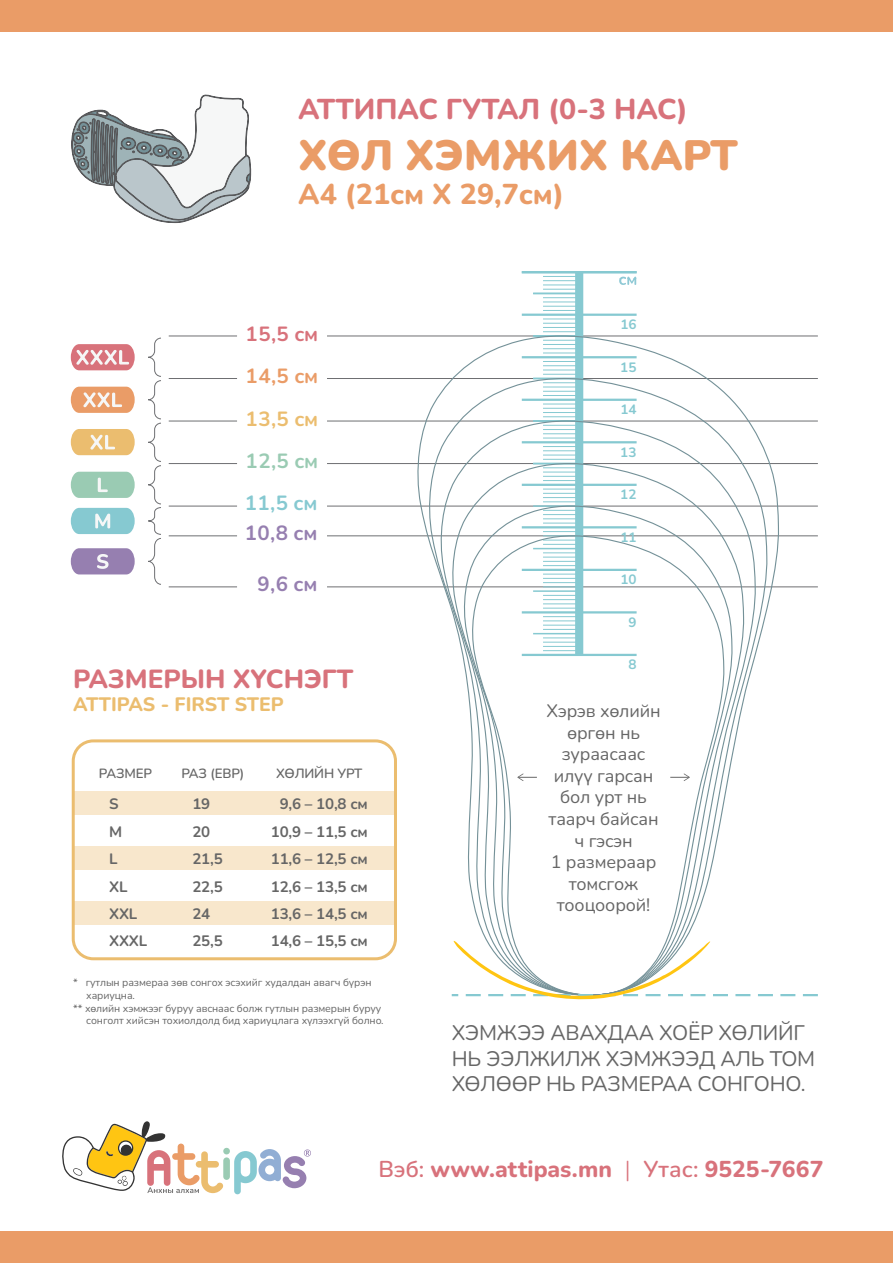
<style>
.page{position:relative;width:893px;height:1263px;background:#fff}
.page>*{position:absolute;margin:0;border:0;box-sizing:border-box;transform-origin:0 0}
.t1{font:900 42.3px "Nunito";color:#ea9c67}
.t2{font:800 28.65px "Nunito";color:#d8727b}
.t3{font:800 28.65px "Nunito";color:#ea9c67}
.t4{font:800 26.1px "Nunito";color:#d8727b}
.t5{font:800 22.95px "Nunito";color:#d8727b}
.t6{font:21px/25.2px "Nunito";letter-spacing:-.01em;color:#666}
.t7{font:700 20.4px "Nunito";color:#967fb0}
.t8{font:700 20.4px "Nunito";color:#86c9d1}
.t9{font:700 20.4px "Nunito";color:#ebbd6f}
.t10{font:700 20.4px "Nunito";color:#ea9c67}
.t11{font:700 20.4px "Nunito";color:#d8727b}
.t12{font:700 20.4px "Nunito";color:#9acbb3}
.t13{font:800 19.35px "Nunito";color:#ebbd6f}
.t14{font:18px/21.6px "Nunito";letter-spacing:-.01em;color:#666;text-align:center}
.t15{font:700 15px/27.5px "Nunito";letter-spacing:-.01em;color:#666}
.t16{font:700 13.5px "Nunito";letter-spacing:-.005em;color:#86c9d1}
.t17{font:600 13.35px "Nunito";letter-spacing:-.01em;color:#666}
.t18{font:10.5px "Nunito";letter-spacing:-.01em;color:#666}
.s1{font-weight:600}
.s2{font-weight:300}
</style>
<div class="page">
<div style="left:0;top:1231px;width:893px;height:32px;background:#ea9c67"></div>
<hr style="left:327px;top:421px;width:491px;height:1px;background:#6e6f72">
<hr style="left:327px;top:378px;width:491px;height:1px;background:#6e6f72">
<hr style="left:327px;top:336px;width:491px;height:1px;background:#6e6f72">
<hr style="left:327px;top:463px;width:491px;height:1px;background:#6e6f72">
<hr style="left:327px;top:506px;width:491px;height:1px;background:#6e6f72">
<hr style="left:327px;top:535px;width:491px;height:1px;background:#6e6f72">
<hr style="left:327px;top:586px;width:491px;height:1px;background:#6e6f72">
<hr style="left:169px;top:421px;width:68px;height:1px;background:#6e6f72">
<hr style="left:169px;top:378px;width:68px;height:1px;background:#6e6f72">
<hr style="left:169px;top:336px;width:68px;height:1px;background:#6e6f72">
<hr style="left:169px;top:463px;width:68px;height:1px;background:#6e6f72">
<hr style="left:169px;top:506px;width:68px;height:1px;background:#6e6f72">
<hr style="left:169px;top:535px;width:68px;height:1px;background:#6e6f72">
<hr style="left:169px;top:586px;width:68px;height:1px;background:#6e6f72">
<div style="left:575px;top:272px;width:8px;height:383px;background:#86c9d1"></div>
<hr style="left:522px;top:314px;width:115px;height:2px;background:#86c9d1">
<hr style="left:522px;top:271px;width:115px;height:2px;background:#86c9d1">
<hr style="left:543px;top:319px;width:36px;height:1px;background:#86c9d1">
<hr style="left:543px;top:323px;width:36px;height:1px;background:#86c9d1">
<hr style="left:543px;top:331px;width:36px;height:1px;background:#86c9d1">
<hr style="left:543px;top:327px;width:36px;height:1px;background:#86c9d1">
<hr style="left:543px;top:297px;width:36px;height:1px;background:#86c9d1">
<hr style="left:543px;top:302px;width:36px;height:1px;background:#86c9d1">
<hr style="left:543px;top:310px;width:36px;height:1px;background:#86c9d1">
<hr style="left:543px;top:306px;width:36px;height:1px;background:#86c9d1">
<hr style="left:543px;top:276px;width:36px;height:1px;background:#86c9d1">
<hr style="left:543px;top:280px;width:36px;height:1px;background:#86c9d1">
<hr style="left:543px;top:289px;width:36px;height:1px;background:#86c9d1">
<hr style="left:543px;top:285px;width:36px;height:1px;background:#86c9d1">
<hr style="left:533px;top:293px;width:47px;height:1px;background:#86c9d1">
<svg style="left:619px;top:277px;width:17px;height:8px"></svg>
<svg style="left:414px;top:335px;width:365px;height:365px"></svg>
<svg style="left:450px;top:462px;width:294px;height:292px"></svg>
<svg style="left:462px;top:505px;width:271px;height:381px"></svg>
<svg style="left:470px;top:535px;width:254px;height:402px"></svg>
<svg style="left:670px;top:773px;width:20px;height:8px"></svg>
<svg style="left:517px;top:773px;width:20px;height:8px"></svg>
<svg style="left:72px;top:94px;width:179px;height:129px"></svg>
<div style="left:0;top:1px;width:893px;height:31px;background:#ea9c67"></div>
<svg style="left:62px;top:1121px;width:249px;height:73px"></svg>
<svg style="left:71px;top:344px;width:64px;height:26px"></svg>
<svg style="left:71px;top:387px;width:64px;height:26px"></svg>
<svg style="left:71px;top:429px;width:64px;height:26px;background:#edc683"></svg>
<svg style="left:71px;top:472px;width:64px;height:26px;background:#a3cfba"></svg>
<svg style="left:71px;top:508px;width:64px;height:26px;background:#95cfd6"></svg>
<svg style="left:71px;top:548px;width:64px;height:26px;background:#a28eb9"></svg>
<svg style="left:451px;top:937px;width:367px;height:63px"></svg>
<div style="left:73px;top:791px;width:322px;height:24px;background:#f8e7cc"></div>
<div style="left:73px;top:846px;width:322px;height:24px;background:#f8e7cc"></div>
<div style="left:73px;top:901px;width:322px;height:24px;background:#f8e7cc"></div>
<div style="left:72px;top:739px;width:325px;height:221px;border:3px solid #ebbd6f;border-radius:20px"></div>
<svg style="left:148px;top:337px;width:13px;height:248px"></svg>
<h2 class="t2" style="left:298px;top:89px;width:391px">АТТИПАС ГУТАЛ (0-3 НАС)</h2>
<h1 class="t1" style="left:298px;top:126px;width:441px">ХӨЛ ХЭМЖИХ КАРТ</h1>
<h2 class="t3" style="left:298px;top:174px;width:267px">A4 (21см Х 29,7см)</h2>
<h3 class="t11" style="left:246px;top:319px;width:74px">15,5 см</h3>
<h3 class="t10" style="left:246px;top:362px;width:74px">14,5 см</h3>
<h3 class="t9" style="left:246px;top:405px;width:74px">13,5 см</h3>
<h3 class="t12" style="left:246px;top:447px;width:74px">12,5 см</h3>
<h3 class="t8" style="left:245px;top:489px;width:74px">11,5 см</h3>
<h3 class="t7" style="left:245px;top:519px;width:74px">10,8 см</h3>
<h3 class="t7" style="left:258px;top:570px;width:61px">9,6 см</h3>
<h3 class="t4" style="left:73px;top:660px;width:282px">РАЗМЕРЫН ХҮСНЭГТ</h3>
<h3 class="t13" style="left:73px;top:691px;width:212px">ATTIPAS - FIRST STEP</h3>
<p class="t17" style="left:99px;top:764px;width:55px">РАЗМЕР</p>
<p class="t17" style="left:181px;top:764px;width:64px">РАЗ (ЕВР)</p>
<p class="t17" style="left:276px;top:764px;width:88px">ХӨЛИЙН УРТ</p>
<h3 class="t15" style="left:109px;top:790px;width:40px">S<br>M<br>L<br>XL<br>XXL<br>XXXL</h3>
<h3 class="t15" style="left:271px;top:790px;width:99px;text-align:center">9,6 – 10,8 см<br>10,9 – 11,5 см<br>11,6 – 12,5 см<br>12,6 – 13,5 см<br>13,6 – 14,5 см<br>14,6 – 15,5 см</h3>
<h3 class="t15" style="left:192px;top:790px;width:32px">19<br>20<br>21,5<br>22,5<br>24<br>25,5</h3>
<p class="t18" style="left:73px;top:975px;width:300px">* гутлын размераа зөв сонгох эсэхийг худалдан авагч бүрэн</p>
<p class="t18" style="left:86px;top:988px;width:50px">хариуцна.</p>
<p class="t18" style="left:73px;top:1000px;width:310px">** хөлийн хэмжээг буруу авснаас болж гутлын размерын буруу</p>
<p class="t18" style="left:86px;top:1013px;width:299px">сонголт хийсэн тохиолдолд бид хариуцлага хүлээхгүй болно.</p>
<p class="t16" style="left:621px;top:315px;width:18px">16</p>
<p class="t16" style="left:620px;top:357px;width:18px">15</p>
<p class="t16" style="left:620px;top:400px;width:18px">14</p>
<p class="t16" style="left:620px;top:443px;width:18px">13</p>
<p class="t16" style="left:620px;top:485px;width:18px">12</p>
<p class="t16" style="left:620px;top:528px;width:18px">11</p>
<p class="t16" style="left:620px;top:570px;width:18px">10</p>
<p class="t16" style="left:628px;top:613px;width:10px">9</p>
<p class="t16" style="left:628px;top:655px;width:10px">8</p>
<h3 class="t14" style="left:547px;top:699px;width:116px">Хэрэв хөлийн өргөн нь зураасаас илүү гарсан бол урт нь таарч байсан ч гэсэн<br>1 размераар томсгож тооцоорой!</h3>
<h3 class="t6" style="left:452px;top:1020px;width:365px">ХЭМЖЭЭ АВАХДАА ХОЁР ХӨЛИЙГ<br>НЬ ЭЭЛЖИЛЖ ХЭМЖЭЭД АЛЬ ТОМ<br>ХӨЛӨӨР НЬ РАЗМЕРАА СОНГОНО.</h3>
<h3 class="t5" style="left:378px;top:1153px;width:446px"><span class="s1">Вэб:</span> www.attipas.mn <span class="s2">|</span> <span class="s1">Утас:</span> 9525-7667</h3>
</div>
